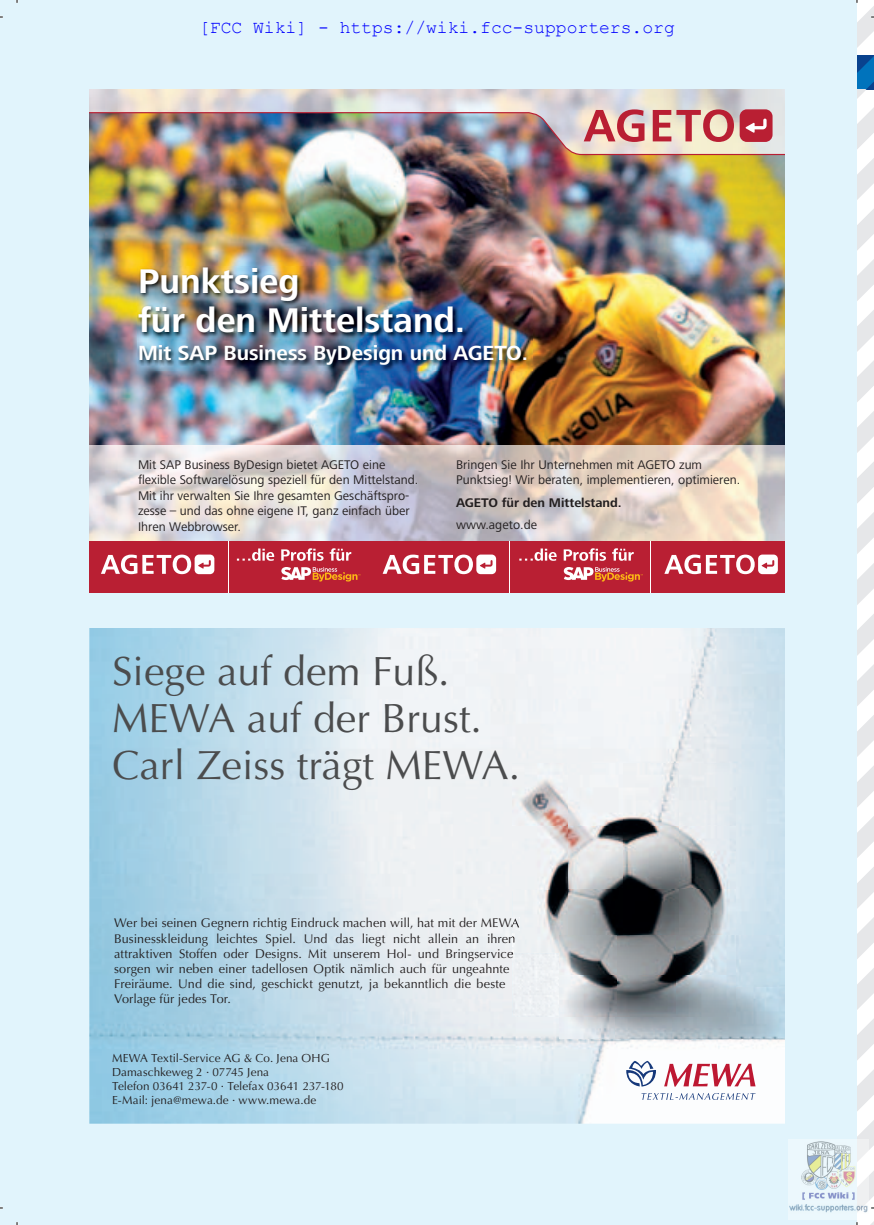
<style>
.page{position:relative;width:874px;height:1225px;background:#fff}
.page>*{position:absolute;margin:0;border:0;box-sizing:border-box;transform-origin:0 0}
.t1{font:40.8px/47px "Optima LT Pro";color:#4b4c4d}
.t2{font:700 35.4px/39px "Frutiger Next LT";color:#fff}
.t3{font:700 21.2px "Frutiger Next LT";color:#fff}
.t4{font:18px "Courier New";color:#00f}
.t5{font:13px/15.6px "Frutiger Next LT";color:#231f20}
.t6{font:700 13px "Frutiger Next LT";color:#231f20}
.t7{font:12.6px/15.2px "Optima LT Pro";letter-spacing:.005em;color:#231f20}
.t8{font:11.6px/14.2px "Optima LT Pro";letter-spacing:.005em;color:#231f20}
</style>
<div class="page">
<img style="left:0;top:0;width:873px;height:1225px">
<img style="left:787px;top:1139px;width:80px;height:80px">
<h3 class="t4" style="left:199px;top:17px;width:477px">[FCC Wiki] - https://wiki.fcc-supporters.org</h3>
<h2 class="t2" style="left:138px;top:265px;width:328px">Punktsieg<br>für den Mittelstand.</h2>
<h3 class="t3" style="left:138px;top:345px;width:391px">Mit SAP Business ByDesign und AGETO.</h3>
<p class="t5" style="left:138px;top:458px;width:282px">Mit SAP Business ByDesign bietet AGETO eine flexible Softwarelösung speziell für den Mittelstand.<br>Mit ihr verwalten Sie Ihre gesamten Geschäftspro&shy;zesse – und das ohne eigene IT, ganz einfach über Ihren Webbrowser.</p>
<p class="t5" style="left:456px;top:458px;width:285px">Bringen Sie Ihr Unternehmen mit AGETO zum<br>Punktsieg! Wir beraten, implemen tieren, optimieren.</p>
<p class="t6" style="left:456px;top:497px;width:167px">AGETO für den Mittelstand.</p>
<p class="t5" style="left:456px;top:518px;width:82px">www.ageto.de</p>
<h1 class="t1" style="left:112px;top:650px;width:409px">Siege auf dem Fuß.<br>MEWA auf der Brust.<br>Carl Zeiss trägt MEWA.</h1>
<p class="t7" style="left:114px;top:916px;width:406px">Wer bei seinen Gegnern richtig Eindruck machen will, hat mit der MEWA Businesskleidung leichtes Spiel. Und das liegt nicht allein an ihren attraktiven Stoffen oder Designs. Mit unserem Hol- und Bringservice sorgen wir neben einer tadellosen Optik nämlich auch für ungeahnte Freiräume. Und die sind, geschickt genutzt, ja bekanntlich die beste Vorlage für jedes Tor.</p>
<p class="t8" style="left:112px;top:1051px;width:233px">MEWA Textil-Service AG &amp; Co. Jena OHG Damaschkeweg 2 · 07745 Jena<br>Telefon 03641 237-0 · Telefax 03641 237-180<br>E-Mail: jena@mewa.de · www.mewa.de</p>
</div>
